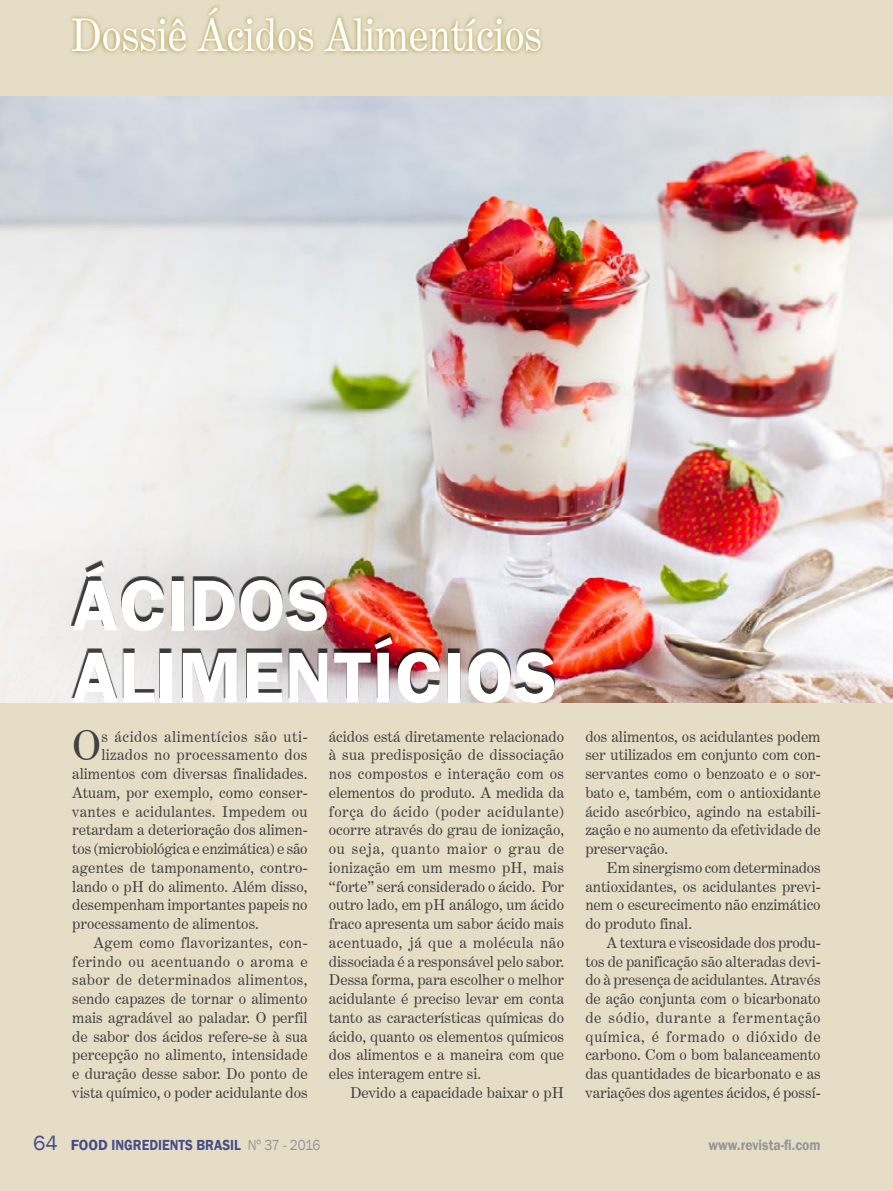
<style>
.page{position:relative;width:893px;height:1191px;background:#e5ddc5}
.page>*{position:absolute;margin:0;border:0;box-sizing:border-box;transform-origin:0 0}
.título{font:700 72px/72px "Frankfurt Gothic";letter-spacing:.01em;color:#fff}
.t1{font:45px "Century Expanded BT";color:#fff;scale:.9 1}
.texto{font:40.95px "Century Expanded BT";color:#414042}
.texto-2{font:15px/18.8px "Century Expanded BT";color:#414042;text-align:justify}
.t2{font:600 15px "Franklin Gothic";color:#464d87}
.texto-3{font:15px "Century Expanded BT";letter-spacing:.02em;color:#414042}
.texto-4{font:15px "Century Expanded BT";letter-spacing:.035em;color:#414042}
.texto-5{font:15px "Century Expanded BT";letter-spacing:.025em;color:#414042}
.t3{font:600 15px "Franklin Gothic";color:#939598;scale:.9 1}
.s1{font-weight:400;font-size:21px}
.s2{font-weight:400;color:#939598}
</style>
<div class="page">
<svg style="left:70px;top:5px;width:473px;height:50px"></svg>
<img style="left:0;top:97px;width:893px;height:605px">
<div style="left:71px;top:560px;width:485px;height:138px;background:#000;opacity:.75"></div>
<h2 class="t1" style="left:71px;top:7px;width:525px">Dossiê Ácidos Alimentícios</h2>
<p class="título" style="left:72px;top:567px;width:486px">ÁCIDOS<br>ALIMENTÍCIOS</p>
<p class="texto" style="left:72px;top:720px;width:31px">O</p>
<p class="texto-4" style="left:101px;top:727px;width:208px">s ácidos alimentícios são uti-</p>
<p class="texto-2" style="left:329px;top:726px;width:237px">ácidos está diretamente relacionado à sua predisposição de dissociação nos compostos e interação com os elementos do produto. A medida da força do ácido (poder acidulante) ocorre através do grau de ionização, ou seja, quanto maior o grau de ionização em um mesmo pH, mais “forte” será considerado o ácido. Por outro lado, em pH análogo, um ácido fraco apresenta um sabor ácido mais acentuado, já que a molécula não dissociada é a responsável pelo sabor.<br>Dessa forma, para escolher o melhor acidulante é preciso levar em conta tanto as características químicas do ácido, quanto os elementos químicos dos alimentos e a maneira com que eles interagem entre si.</p>
<p class="texto-2" style="left:350px;top:1083px;width:216px">Devido a capacidade baixar o pH</p>
<p class="texto-5" style="left:101px;top:746px;width:208px">lizados no processamento dos</p>
<p class="texto-2" style="left:72px;top:764px;width:237px">alimentos com diversas finalidades.</p>
<p class="texto-2" style="left:72px;top:783px;width:237px">Atuam, por exemplo, como conser-</p>
<p class="texto-3" style="left:72px;top:802px;width:237px">vantes e acidulantes. Impedem ou</p>
<p class="texto-2" style="left:72px;top:820px;width:237px">retardam a deterioração dos alimen-</p>
<p class="texto-2" style="left:72px;top:839px;width:237px">tos (microbiológica e enzimática) e são</p>
<p class="texto-2" style="left:72px;top:858px;width:237px">agentes de tamponamento, contro-</p>
<p class="texto-2" style="left:72px;top:876px;width:237px">lando o pH do alimento. Além disso,</p>
<p class="texto-2" style="left:72px;top:895px;width:237px">desempenham importantes papeis no</p>
<p class="texto-2" style="left:72px;top:914px;width:188px">processamento de alimentos.</p>
<p class="texto-2" style="left:72px;top:933px;width:237px;text-indent:21px">Agem como flavorizantes, con&shy;ferindo ou acentuando o aroma e sabor de determinados alimentos, sendo capazes de tornar o alimento mais agradável ao paladar. O perfil de sabor dos ácidos refere-se à sua percepção no alimento, intensidade e duração desse sabor. Do ponto de vista químico, o poder acidulante dos</p>
<p class="texto-2" style="left:585px;top:726px;width:237px">dos alimentos, os acidulantes podem ser utilizados em conjunto com con&shy;servantes como o benzoato e o sor&shy;bato e, também, com o antioxidante ácido ascórbico, agindo na estabili&shy;zação e no aumento da efetividade de preservação.</p>
<p class="texto-2" style="left:585px;top:858px;width:237px;text-indent:21px">Em sinergismo com determinados antioxidantes, os acidulantes previ&shy;nem o escurecimento não enzimático do produto final.</p>
<p class="texto-2" style="left:585px;top:933px;width:237px;text-indent:21px">A textura e viscosidade dos produ&shy;tos de panificação são alteradas devi&shy;do à presença de acidulantes. Através de ação conjunta com o bicarbonato de sódio, durante a fermentação química, é formado o dióxido de carbono. Com o bom balanceamento das quantidades de bicarbonato e as variações dos agentes ácidos, é possí-</p>
<p class="t2" style="left:33px;top:1135px;width:289px"><span class="s1">64</span> FOOD INGREDIENTS BRASIL <span class="s2">Nº 37 - 2016</span></p>
<p class="t3" style="left:708px;top:1135px;width:126px">www.revista-fi.com</p>
</div>
